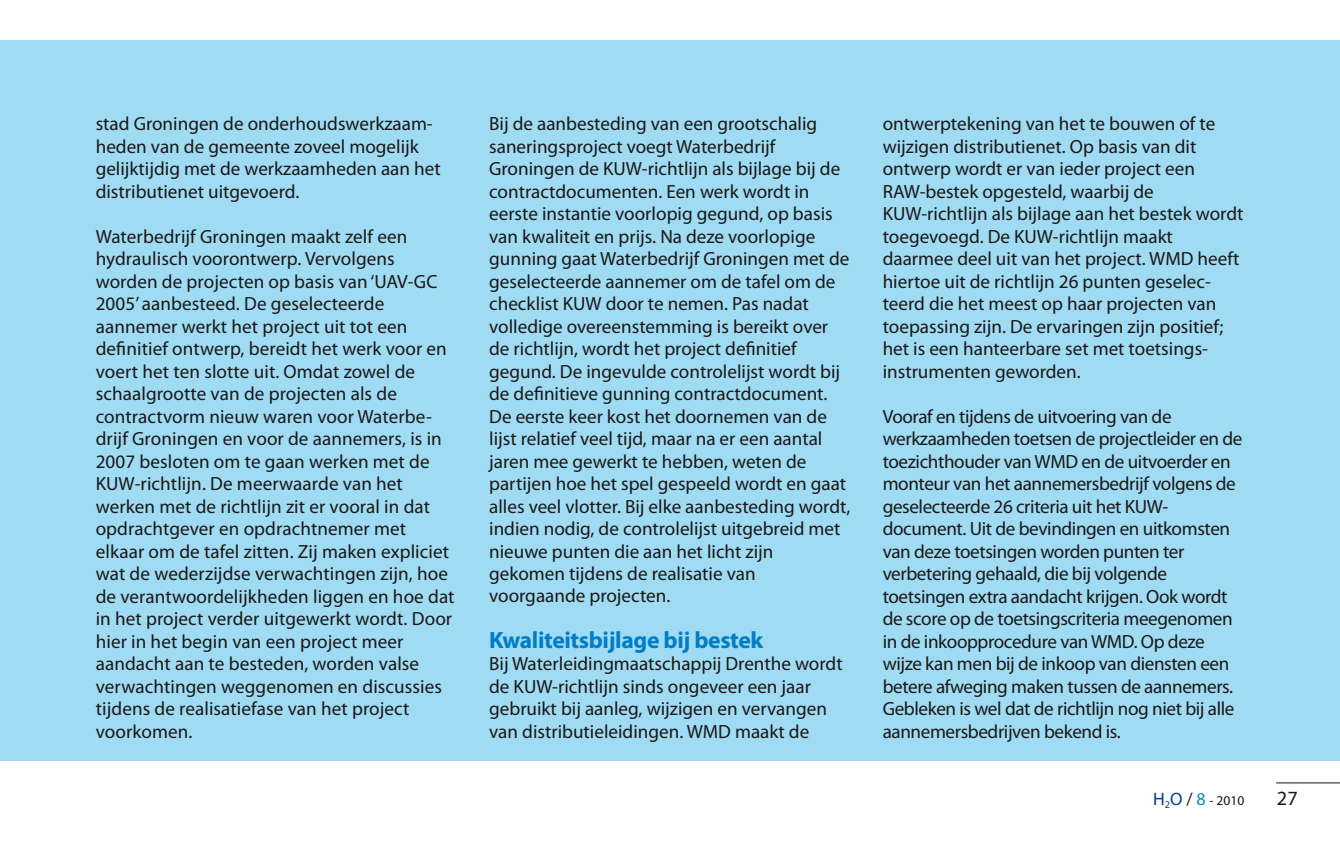
<style>
.page{position:relative;width:1340px;height:849px;background:#fff}
.page>*{position:absolute;margin:0;border:0;box-sizing:border-box;transform-origin:0 0}
.t1{font:700 23.62px "Myriad Pro";letter-spacing:-.015em;color:#007ec5}
.t2{font:20.25px "Myriad Pro";color:#1a1817}
.t3{font:19.12px/22.5px "Myriad Pro";color:#1a1817}
.t4{font:19.12px/22.5px "Myriad Pro";letter-spacing:-.02em;color:#1a1817}
.t5{font:13.5px "Myriad Pro";color:#1a1817}
.s1{font-size:18px;color:#003f8a}
.s2{font-size:18px}
.s3{font-size:18px;color:#0094a8}
</style>
<div class="page">
<hr style="left:1276px;top:783px;width:63px;height:1px;background:#1a1817">
<div style="left:0;top:40px;width:1339px;height:720px;background:#a0dbf4"></div>
<p class="t3" style="left:96px;top:113px;width:346px">stad Groningen de onderhoudswerkzaam&shy;heden van de gemeente zoveel mogelijk gelijktijdig met de werkzaamheden aan het distributienet uitgevoerd.</p>
<p class="t3" style="left:96px;top:226px;width:360px">Waterbedrijf Groningen maakt zelf een hydraulisch voorontwerp. Vervolgens worden de projecten op basis van ‘UAV-GC 2005’ aanbesteed. De geselecteerde aannemer werkt het project uit tot een definitief ontwerp, bereidt het werk voor en voert het ten slotte uit. Omdat zowel de schaalgrootte van de projecten als de contractvorm nieuw waren voor Waterbe&shy;drijf Groningen en voor de aannemers, is in 2007 besloten om te gaan werken met de KUW-richtlijn. De meerwaarde van het werken met de richtlijn zit er vooral in dat opdrachtgever en opdrachtnemer met elkaar om de tafel zitten. Zij maken expliciet wat de wederzijdse verwachtingen zijn, hoe de verantwoordelijkheden liggen en hoe dat in het project verder uitgewerkt wordt. Door hier in het begin van een project meer aandacht aan te besteden, worden valse verwachtingen weggenomen en discussies tijdens de realisatiefase van het project voorkomen.</p>
<p class="t3" style="left:489px;top:113px;width:363px">Bij de aanbesteding van een grootschalig saneringsproject voegt Waterbedrijf Groningen de KUW-richtlijn als bijlage bij de contractdocumenten. Een werk wordt in eerste instantie voorlopig gegund, op basis van kwaliteit en prijs. Na deze voorlopige gunning gaat Waterbedrijf Groningen met de geselecteerde aannemer om de tafel om de checklist KUW door te nemen. Pas nadat volledige overeenstemming is bereikt over de richtlijn, wordt het project definitief gegund. De ingevulde controlelijst wordt bij de definitieve gunning contractdocument.<br>De eerste keer kost het doornemen van de lijst relatief veel tijd, maar na er een aantal jaren mee gewerkt te hebben, weten de partijen hoe het spel gespeeld wordt en gaat alles veel vlotter. Bij elke aanbesteding wordt, indien nodig, de controlelijst uitgebreid met nieuwe punten die aan het licht zijn gekomen tijdens de realisatie van voorgaande projecten.</p>
<p class="t1" style="left:489px;top:627px;width:276px">Kwaliteitsbijlage bij bestek</p>
<p class="t3" style="left:489px;top:653px;width:355px">Bij Waterleidingmaatschappij Drenthe wordt de KUW-richtlijn sinds ongeveer een jaar gebruikt bij aanleg, wijzigen en vervangen van distributieleidingen. WMD maakt de</p>
<p class="t3" style="left:882px;top:113px;width:334px">ontwerptekening van het te bouwen of te wijzigen distributienet. Op basis van dit ontwerp wordt er van ieder project een<br>RAW</p>
<p class="t3" style="left:882px;top:181px;width:362px;text-indent:37px">-bestek opgesteld, waarbij de KUW-richtlijn als bijlage aan het bestek wordt toegevoegd. De KUW-richtlijn maakt daarmee deel uit van het project. WMD heeft hiertoe uit de richtlijn 26 punten geselec&shy;teerd die het meest op haar projecten van toepassing zijn. De ervaringen zijn positief; het is een hanteerbare set met toetsings&shy;instrumenten geworden.</p>
<p class="t4" style="left:882px;top:405px;width:361px">Vooraf en tijdens de uitvoering van de werkzaamheden toetsen de projectleider en de toezichthouder van WMD en de uitvoerder en monteur van het aannemersbedrijf volgens de geselecteerde 26 criteria uit het KUW&shy;document. Uit de bevindingen en uitkomsten van deze toetsingen worden punten ter verbetering gehaald, die bij volgende toetsingen extra aandacht krijgen. Ook wordt de score op de toetsingscriteria meegenomen in de inkoopprocedure van WMD. Op deze wijze kan men bij de inkoop van diensten een betere afweging maken tussen de aannemers.<br>Gebleken is wel dat de richtlijn nog niet bij alle aannemersbedrijven bekend is.</p>
<p class="t5" style="left:1153px;top:794px;width:93px"><span class="s1">H</span><sub>2</sub><span class="s1">O</span> <span class="s2">/</span> <span class="s3">8</span> - 2010</p>
<p class="t2" style="left:1276px;top:788px;width:22px">27</p>
</div>
